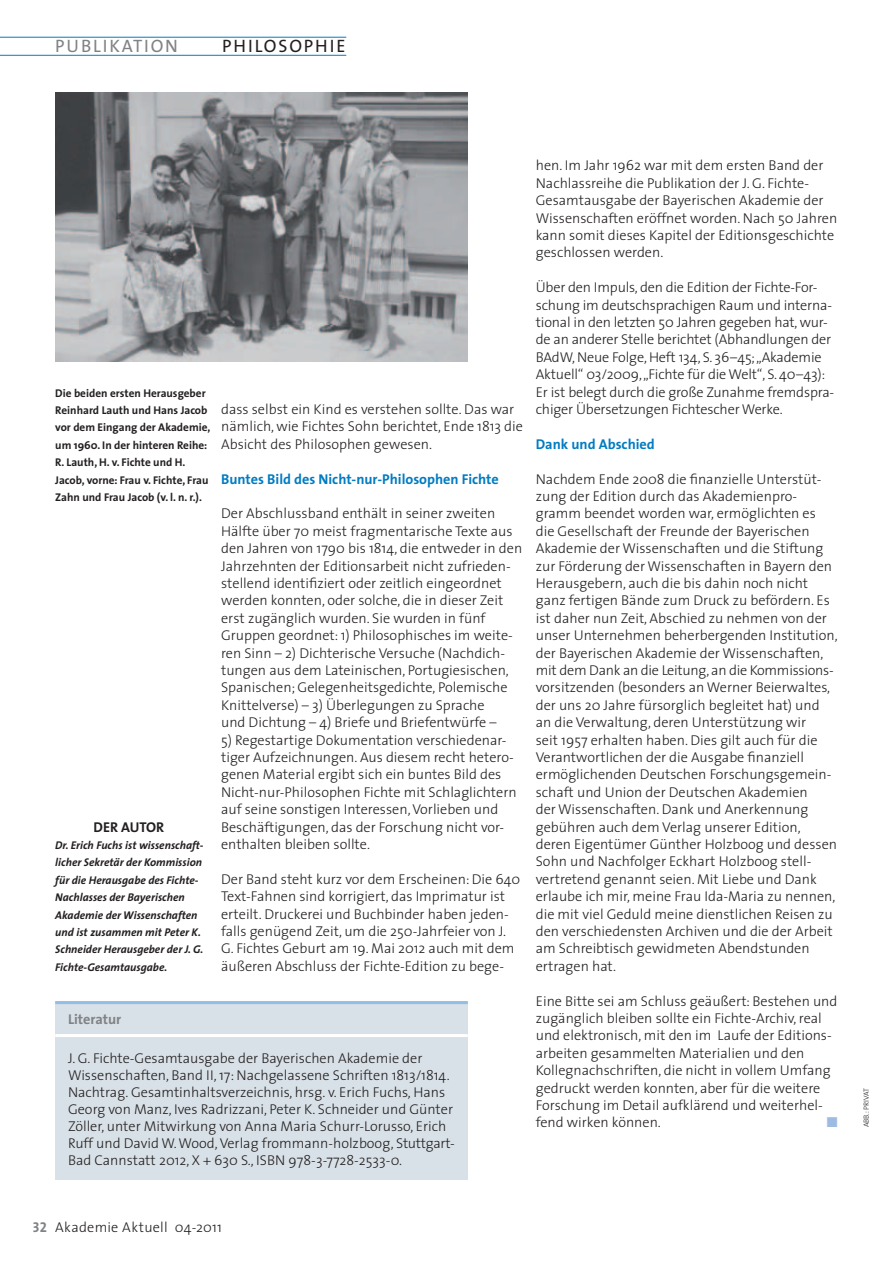
<style>
.page{position:relative;width:893px;height:1263px;background:#fff}
.page>*{position:absolute;margin:0;border:0;box-sizing:border-box;transform-origin:0 0}
.t1{font:18px "The Sans";letter-spacing:.1em;color:#808285}
.t2{font:18px "The Sans";letter-spacing:.1em;color:#231f20}
.t3{font:300 14.25px/17.4px "The Sans";color:#231f20}
.t4{font:700 14.25px "The Sans";color:#007cc2}
.t5{font:300 14.25px "The Sans";letter-spacing:.02em;color:#231f20}
.t6{font:700 14.25px "The Sans";color:#808285}
.t7{font:700 14.25px "The Sans";color:#231f20}
.t8{font:14.25px "Zapf Dingbats ITC";color:#9ebce2}
.t9{font:italic 700 11.25px/17.4px "The Sans";color:#231f20}
.t10{font:700 11.25px/17.4px "The Sans";color:#231f20}
.t11{font:7.5px "The Sans Light Caps";color:#231f20}
.s1{font-family:"The Sans Bold Caps";font-weight:400;color:#808285}
</style>
<div class="page">
<div style="left:55px;top:1001px;width:413px;height:179px;background:#d8e1e7"></div>
<hr style="left:55px;top:1001px;width:413px;height:3px;background:#93bde5">
<hr style="left:55px;top:1034px;width:413px;height:3px;background:#fff">
<img style="left:55px;top:93px;width:413px;height:269px">
<hr style="left:0;top:55px;width:346px;height:1px;background:#007cc2">
<hr style="left:0;top:37px;width:346px;height:1px;background:#007cc2">
<p class="t1" style="left:55px;top:31px;width:124px">PUBLIKATION</p>
<p class="t2" style="left:222px;top:31px;width:125px">PHILOSOPHIE</p>
<p class="t10" style="left:55px;top:384px;width:157px">Die beiden ersten Herausgeber<br>Reinhard Lauth und Hans Jacob vor dem Eingang der Akademie, um 1960. In der hinteren Reihe:<br>R. Lauth, H. v. Fichte und H.<br>Jacob, vorne: Frau v. Fichte, Frau<br>Zahn und Frau Jacob (v. l. n. r.).</p>
<p class="t7" style="left:94px;top:815px;width:72px">Der Autor</p>
<p class="t9" style="left:55px;top:836px;width:150px">Dr. Erich Fuchs ist wissenschaft&shy;licher Sekretär der Kommission für die Herausgabe des Fichte-<br>Nachlasses der Bayerischen<br>Akademie der Wissenschaften und ist zusammen mit Peter K.<br>Schneider Herausgeber der J. G.<br>Fichte-Gesamtausgabe.</p>
<p class="t3" style="left:221px;top:400px;width:303px">dass selbst ein Kind es verstehen sollte. Das war nämlich, wie Fichtes Sohn berichtet, Ende 1813 die<br>Absicht des Philosophen gewesen.</p>
<p class="t4" style="left:221px;top:467px;width:279px">Buntes Bild des Nicht-nur-Philosophen Fichte</p>
<p class="t3" style="left:221px;top:504px;width:303px">Der Abschlussband enthält in seiner zweiten Hälfte über 70 meist fragmentarische Texte aus den Jahren von 1790 bis 1814, die entweder in den Jahrzehnten der Editionsarbeit nicht zufrieden&shy;stellend identifiziert oder zeitlich eingeordnet werden konnten, oder solche, die in dieser Zeit erst zugänglich wurden. Sie wurden in fünf Gruppen geordnet: 1) Philosophisches im weite&shy;ren Sinn – 2) Dichterische Versuche (Nachdich&shy;tungen aus dem Lateinischen, Portugiesischen, Spanischen; Gelegenheitsgedichte, Polemische Knittelverse) – 3) Überlegungen zu Sprache<br>und Dichtung – 4) Briefe und Briefentwürfe –</p>
<p class="t3" style="left:221px;top:731px;width:297px">5) Regestartige Dokumentation verschiedenar&shy;tiger Aufzeichnungen. Aus diesem recht hetero&shy;genen Material ergibt sich ein buntes Bild des Nicht-nur-Philosophen Fichte mit Schlaglichtern auf seine sonstigen Interessen, Vorlieben und Beschäftigungen, das der Forschung nicht vor&shy;enthalten bleiben sollte.</p>
<p class="t3" style="left:221px;top:870px;width:301px">Der Band steht kurz vor dem Erscheinen: Die 640<br>Text-Fahnen sind korrigiert, das Imprimatur ist erteilt. Druckerei und Buchbinder haben jeden&shy;falls genügend Zeit, um die 250-Jahrfeier von J.<br>G. Fichtes Geburt am 19. Mai 2012 auch mit dem äußeren Abschluss der Fichte-Edition zu bege-</p>
<p class="t6" style="left:68px;top:1007px;width:55px">Literatur</p>
<p class="t3" style="left:68px;top:1049px;width:388px">J. G. Fichte-Gesamtausgabe der Bayerischen Akademie der Wissenschaften, Band II, 17: Nachgelassene Schriften 1813/1814.<br>Nachtrag. Gesamtinhaltsverzeichnis, hrsg. v. Erich Fuchs, Hans Georg von Manz, Ives Radrizzani, Peter K. Schneider und Günter Zöller, unter Mitwirkung von Anna Maria Schurr-Lorusso, Erich Ruff und David W. Wood, Verlag frommann-holzboog, Stuttgart-Bad Cannstatt 2012, X + 630 S., ISBN 978-3-7728-2533-0.</p>
<p class="t3" style="left:536px;top:156px;width:303px">hen. Im Jahr 1962 war mit dem ersten Band der Nachlassreihe die Publikation der J. G. Fichte-Gesamtausgabe der Bayerischen Akademie der Wissenschaften eröffnet worden. Nach 50 Jahren kann somit dieses Kapitel der Editionsgeschichte geschlossen werden.</p>
<p class="t3" style="left:536px;top:278px;width:300px">Über den Impuls, den die Edition der Fichte-For&shy;schung im deutschsprachigen Raum und interna&shy;tional in den letzten 50 Jahren gegeben hat, wur&shy;de an anderer Stelle berichtet (Abhandlungen der BAdW, Neue Folge, Heft 134, S. 36–45; „Akademie Aktuell“ 03/2009, „Fichte für die Welt“, S. 40–43):<br>Er ist belegt durch die große Zunahme fremdspra&shy;chiger Übersetzungen Fichtescher Werke.</p>
<p class="t4" style="left:536px;top:432px;width:121px">Dank und Abschied</p>
<p class="t3" style="left:536px;top:470px;width:303px">Nachdem Ende 2008 die finanzielle Unterstüt&shy;zung der Edition durch das Akademienpro&shy;gramm beendet worden war, ermöglichten es die Gesellschaft der Freunde der Bayerischen Akademie der Wissenschaften und die Stiftung zur Förderung der Wissenschaften in Bayern den Herausgebern, auch die bis dahin noch nicht ganz fertigen Bände zum Druck zu befördern. Es ist daher nun Zeit, Abschied zu nehmen von der unser Unternehmen beherbergenden Institution, der Bayerischen Akademie der Wissenschaften, mit dem Dank an die Leitung, an die Kommissions&shy;vorsitzenden (besonders an Werner Beierwaltes, der uns 20 Jahre fürsorglich begleitet hat) und an die Verwaltung, deren Unterstützung wir<br>seit 1957 erhalten haben. Dies gilt auch für die Verantwortlichen der die Ausgabe finanziell ermöglichenden Deutschen Forschungsgemein&shy;schaft und Union der Deutschen Akademien<br>der Wissenschaften. Dank und Anerkennung gebühren auch dem Verlag unserer Edition, deren Eigentümer Günther Holzboog und dessen Sohn und Nachfolger Eckhart Holzboog stell&shy;vertretend genannt seien. Mit Liebe und Dank erlaube ich mir, meine Frau Ida-Maria zu nennen, die mit viel Geduld meine dienstlichen Reisen zu den verschiedensten Archiven und die der Arbeit am Schreibtisch gewidmeten Abendstunden ertragen hat.</p>
<p class="t3" style="left:536px;top:991px;width:303px">Eine Bitte sei am Schluss geäußert: Bestehen und zugänglich bleiben sollte ein Fichte-Archiv, real und elektronisch, mit den im Laufe der Editions&shy;arbeiten gesammelten Materialien und den Kollegnachschriften, die nicht in vollem Umfang gedruckt werden konnten, aber für die weitere Forschung im Detail aufklärend und weiterhel&shy;fend wirken können.</p>
<p class="t8" style="left:827px;top:1116px;width:12px">■</p>
<p class="t5" style="left:33px;top:1215px;width:191px"><span class="s1">32</span> Akademie Aktuell 04-2011</p>
<p class="t11" style="left:860px;top:1127px;width:41px;rotate:-90deg">Abb.: privat</p>
</div>
